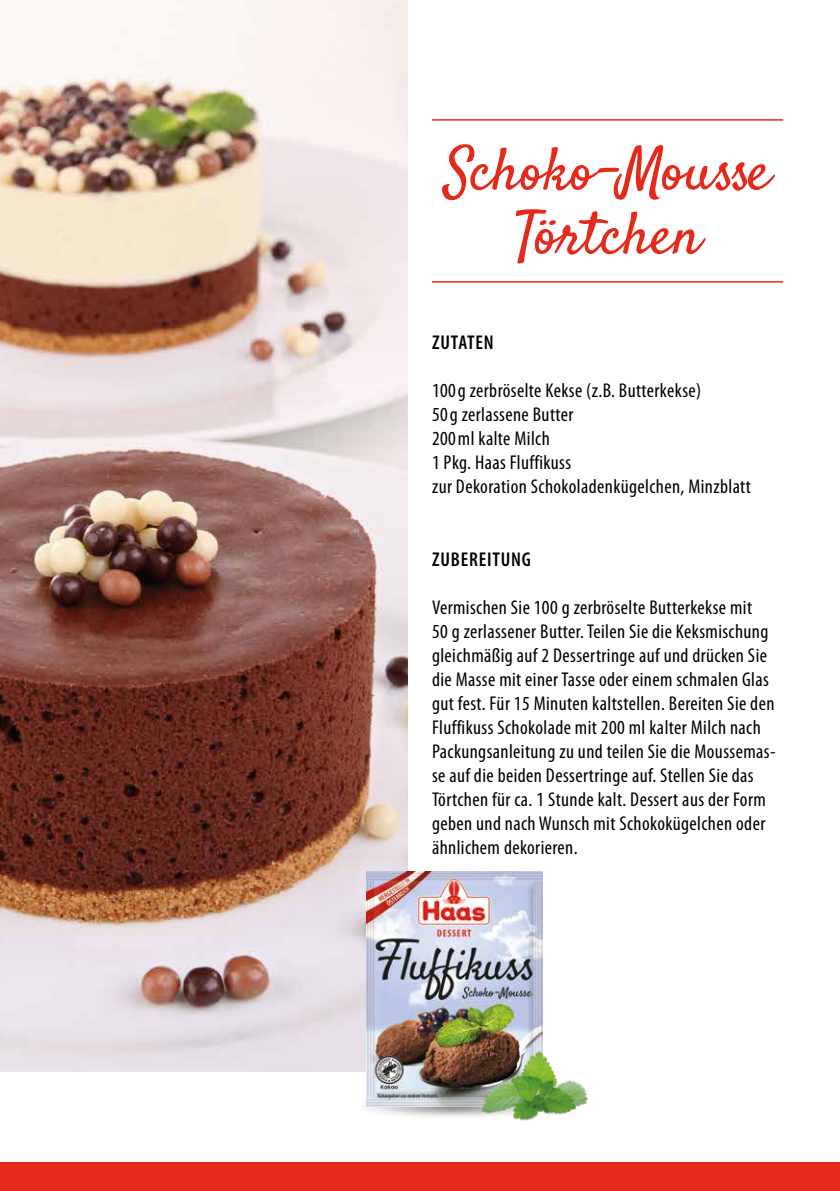
<style>
.page{position:relative;width:840px;height:1191px;background:#fff}
.page>*{position:absolute;margin:0;border:0;box-sizing:border-box;transform-origin:0 0}
.t1{font:60px/64px "Satisfy Pro";letter-spacing:-.005em;color:#e52a1b;text-align:center}
.t2{font:condensed 20px/24px "Myriad Pro";letter-spacing:.02em;color:#000}
.t3{font:600 condensed 20px "Myriad Pro";letter-spacing:.04em;color:#000}
</style>
<div class="page">
<img style="left:0;top:0;width:408px;height:1071px">
<hr style="left:432px;top:119px;width:350px;height:2px;background:#e52a1b">
<hr style="left:432px;top:281px;width:350px;height:1px;background:#e52a1b">
<img style="left:366px;top:872px;width:176px;height:234px">
<img style="left:470px;top:1045px;width:118px;height:77px">
<div style="left:0;top:1162px;width:839px;height:29px;background:#e52a1b"></div>
<h1 class="t1" style="left:444px;top:143px;width:327px">Schoko-Mousse<br>Törtchen</h1>
<p class="t3" style="left:432px;top:332px;width:63px">ZUTATEN</p>
<p class="t2" style="left:432px;top:378px;width:320px">100 g zerbröselte Kekse (z.B. Butterkekse)<br>50 g zerlassene Butter<br>200 ml kalte Milch<br>1 Pkg. Haas Fluffikuss<br>zur Dekoration Schokoladenkügelchen, Minzblatt</p>
<p class="t3" style="left:432px;top:548px;width:100px">ZUBEREITUNG</p>
<p class="t2" style="left:432px;top:594px;width:345px">Vermischen Sie 100 g zerbröselte Butterkekse mit<br>50 g zerlassener Butter. Teilen Sie die Keksmischung gleichmäßig auf 2 Dessertringe auf und drücken Sie die Masse mit einer Tasse oder einem schmalen Glas gut fest. Für 15 Minuten kaltstellen. Bereiten Sie den Fluffikuss Schokolade mit 200 ml kalter Milch nach Packungsanleitung zu und teilen Sie die Moussemas&shy;se auf die beiden Dessertringe auf. Stellen Sie das Törtchen für ca. 1 Stunde kalt. Dessert aus der Form geben und nach Wunsch mit Schokokügelchen oder ähnlichem dekorieren.</p>
</div>
